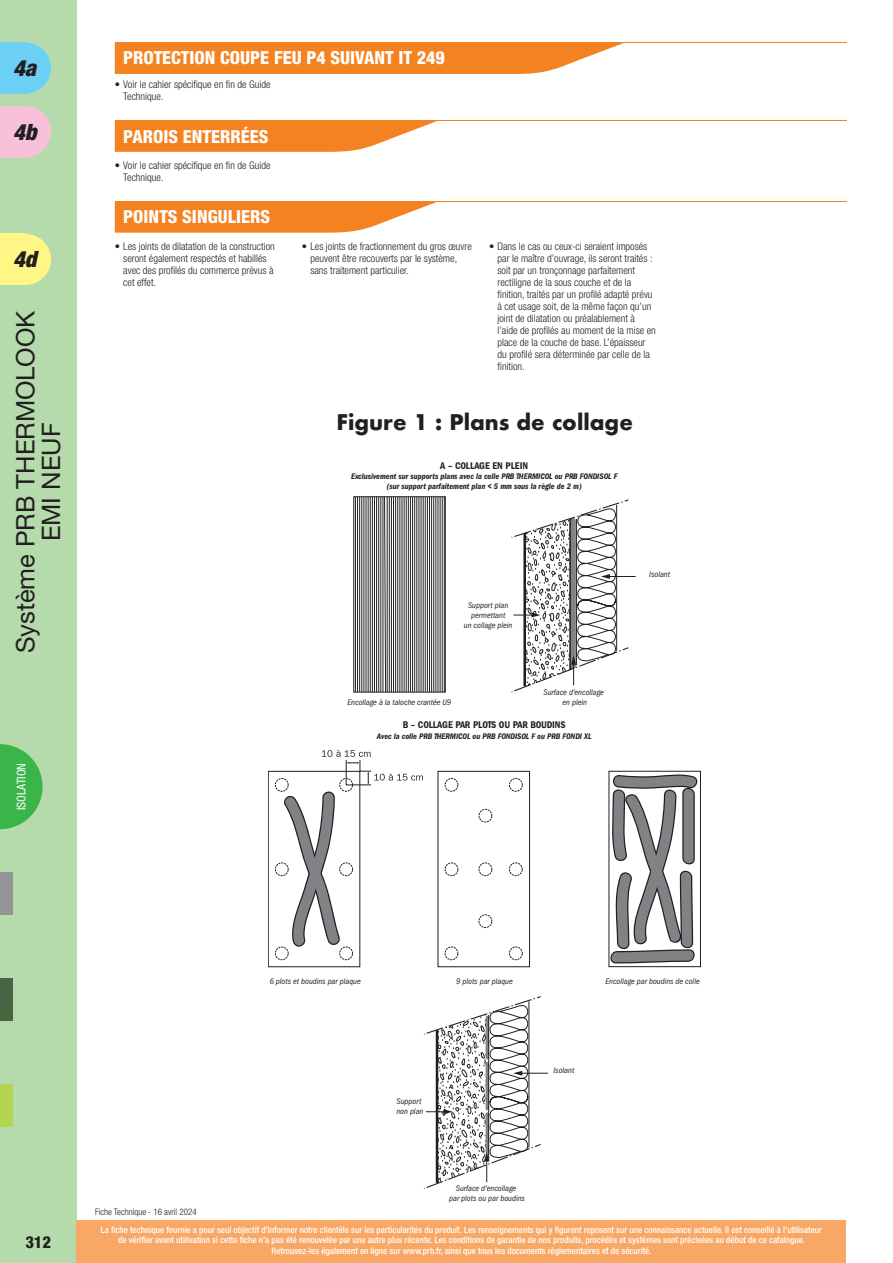
<style>
.page{position:relative;width:893px;height:1263px;background:#fff}
.page>*{position:absolute;margin:0;border:0;box-sizing:border-box;transform-origin:0 0}
.t1{font:25.5px/25.5px "Helvetica Neue LT Std";color:#231f20;text-align:center}
.t2{font:italic 900 condensed 22.5px "Helvetica Neue LT Std";color:#231f20}
.t3{font:700 21px "Futura";color:#231f20}
.t4{font:800 condensed 18px "Helvetica Neue LT Std";color:#fff}
.t5{font:800 condensed 16.5px "Helvetica Neue LT Std";color:#231f20}
.t6{font:condensed 12px "Helvetica Neue LT Std";color:#fff}
.t7{font:300 condensed 10.5px/12px "Helvetica Neue LT Std";color:#231f20}
.t8{font:10.05px "Franklin Gothic LT Pro Cn Dm";letter-spacing:-.02em;color:#231f20}
.t9{font:10.05px "Franklin Gothic LT Pro Cn Dm";color:#231f20}
.t10{font:500 condensed 9px/10.5px "Helvetica Neue LT Std";color:#fff;text-align:center}
.t11{font:300 condensed 9px "Helvetica Neue LT Std";color:#231f20}
.t12{font:italic condensed 8.4px/10.1px "Franklin Gothic LT Pro";color:#231f20;text-align:center}
.t13{font:8.4px/10.1px "Franklin Gothic LT Pro Cn Dm It";color:#231f20;text-align:center}
</style>
<div class="page">
<div style="left:0;top:0;width:77px;height:1263px;background:#b5dbad"></div>
<div style="left:77px;top:1220px;width:769px;height:43px;background:#f9a765"></div>
<div style="left:0;top:43px;width:25px;height:51px;background:#6bcff6"></div>
<div style="left:0;top:43px;width:51px;height:51px;background:#6bcff6;border-radius:50%"></div>
<div style="left:0;top:106px;width:25px;height:51px;background:#f7c1d9"></div>
<div style="left:0;top:106px;width:51px;height:51px;background:#f7c1d9;border-radius:50%"></div>
<div style="left:0;top:234px;width:25px;height:51px;background:#fff685"></div>
<div style="left:0;top:234px;width:51px;height:51px;background:#fff685;border-radius:50%"></div>
<svg style="left:0;top:744px;width:43px;height:85px"></svg>
<div style="left:0;top:872px;width:13px;height:42px;background:#939598"></div>
<div style="left:0;top:978px;width:13px;height:42px;background:#486442"></div>
<div style="left:0;top:1084px;width:13px;height:43px;background:#b5d44f"></div>
<svg style="left:115px;top:121px;width:322px;height:31px;background:#f6923d"></svg>
<hr style="left:115px;top:120px;width:731px;height:1px;background:#f58220">
<svg style="left:115px;top:44px;width:506px;height:30px;background:#f58b31"></svg>
<hr style="left:115px;top:43px;width:731px;height:1px;background:#f58220">
<svg style="left:115px;top:202px;width:322px;height:31px;background:#f6933e"></svg>
<hr style="left:115px;top:201px;width:731px;height:1px;background:#f58220">
<svg style="left:353px;top:496px;width:348px;height:471px"></svg>
<svg style="left:355px;top:496px;width:89px;height:196px;background:#959393"></svg>
<div style="left:268px;top:771px;width:92px;height:196px;border:1px solid #231f20"></div>
<div style="left:275px;top:778px;width:13px;height:13px;border:1px dashed #231f20;border-radius:50%"></div>
<div style="left:339px;top:778px;width:14px;height:13px;border:1px dashed #231f20;border-radius:50%"></div>
<div style="left:275px;top:863px;width:13px;height:13px;border:1px dashed #231f20;border-radius:50%"></div>
<div style="left:339px;top:863px;width:14px;height:13px;border:1px dashed #231f20;border-radius:50%"></div>
<div style="left:275px;top:947px;width:13px;height:13px;border:1px dashed #231f20;border-radius:50%"></div>
<div style="left:339px;top:947px;width:14px;height:13px;border:1px dashed #231f20;border-radius:50%"></div>
<svg style="left:322px;top:750px;width:101px;height:35px"></svg>
<svg style="left:510px;top:499px;width:126px;height:194px"></svg>
<svg style="left:423px;top:996px;width:125px;height:193px"></svg>
<svg style="left:608px;top:773px;width:93px;height:190px"></svg>
<svg style="left:283px;top:791px;width:57px;height:156px"></svg>
<h2 class="t2" style="left:13px;top:54px;width:24px">4a</h2>
<h2 class="t2" style="left:13px;top:118px;width:25px">4b</h2>
<h2 class="t2" style="left:13px;top:246px;width:25px">4d</h2>
<h1 class="t1" style="left:12px;top:653px;width:344px;rotate:-90deg">Système PRB THERMOLOOK<br>EMI NEUF</h1>
<p class="t6" style="left:14px;top:810px;width:49px;rotate:-90deg">ISOLATION</p>
<h3 class="t4" style="left:123px;top:47px;width:323px">PROTECTION COUPE FEU P4 SUIVANT IT 249</h3>
<p class="t7" style="left:123px;top:78px;width:149px;text-indent:-9px">• Voir le cahier spécifique en fin de Guide<br>Technique.</p>
<h3 class="t4" style="left:123px;top:125px;width:147px">PAROIS ENTERRÉES</h3>
<p class="t7" style="left:123px;top:159px;width:149px;text-indent:-9px">• Voir le cahier spécifique en fin de Guide<br>Technique.</p>
<h3 class="t4" style="left:123px;top:206px;width:148px">POINTS SINGULIERS</h3>
<p class="t7" style="left:123px;top:240px;width:153px;text-indent:-9px">• Les joints de dilatation de la construction seront également respectés et habillés avec des profilés du commerce prévus à cet effet.</p>
<p class="t7" style="left:310px;top:240px;width:163px;text-indent:-9px">• Les joints de fractionnement du gros œuvre peuvent être recouverts par le système, sans traitement particulier.</p>
<p class="t7" style="left:497px;top:240px;width:160px;text-indent:-9px">• Dans le cas ou ceux-ci seraient imposés par le maître d’ouvrage, ils seront traités : soit par un tronçonnage parfaitement rectiligne de la sous couche et de la finition, traités par un profilé adapté prévu à cet usage soit, de la même façon qu’un joint de dilatation ou préalablement à l’aide de profilés au moment de la mise en place de la couche de base. L’épaisseur du profilé sera déterminée par celle de la finition.</p>
<h3 class="t3" style="left:336px;top:407px;width:298px">Figure 1 : Plans de collage</h3>
<p class="t9" style="left:440px;top:460px;width:89px">A – COLLAGE EN PLEIN</p>
<p class="t13" style="left:351px;top:471px;width:268px">Exclusivement sur supports plans avec la colle PRB THERMICOL ou PRB FONDISOL F (sur support parfaitement plan &lt; 5 mm sous la règle de 2 m)</p>
<p class="t12" style="left:464px;top:600px;width:50px">Support plan permettant<br>un collage plein</p>
<p class="t12" style="left:347px;top:697px;width:105px">Encollage à la taloche crantée U9</p>
<p class="t12" style="left:543px;top:687px;width:62px">Surface d'encollage en plein</p>
<p class="t8" style="left:403px;top:719px;width:165px">B – COLLAGE PAR PLOTS OU PAR BOUDINS</p>
<p class="t13" style="left:377px;top:731px;width:216px">Avec la colle PRB THERMICOL ou PRB FONDISOL F ou PRB FONDI XL</p>
<p class="t12" style="left:649px;top:569px;width:22px">Isolant</p>
<h3 class="t5" style="left:25px;top:1231px;width:27px">312</h3>
<p class="t12" style="left:270px;top:976px;width:93px">6 plots et boudins par plaque</p>
<p class="t12" style="left:456px;top:976px;width:58px">9 plots par plaque</p>
<p class="t12" style="left:605px;top:976px;width:96px">Encollage par boudins de colle</p>
<p class="t12" style="left:396px;top:1096px;width:28px;text-align:left">Support non plan</p>
<p class="t12" style="left:449px;top:1184px;width:77px">Surface d'encollage<br>par plots ou par boudins</p>
<p class="t12" style="left:553px;top:1066px;width:22px">Isolant</p>
<p class="t11" style="left:95px;top:1206px;width:103px">Fiche Technique - 16 avril 2024</p>
<p class="t10" style="left:101px;top:1224px;width:723px">La fiche technique fournie a pour seul objectif d’informer notre clientèle sur les particularités du produit. Les renseignements qui y figurent reposent sur une connaissance actuelle. Il est conseillé à l’utilisateur de vérifier avant utilisation si cette fiche n’a pas été renouvelée par une autre plus récente. Les conditions de garantie de nos produits, procédés et systèmes sont précisées au début de ce catalogue.<br>Retrouvez-les également en ligne sur www.prb.fr, ainsi que tous les documents règlementaires et de sécurité.</p>
</div>
